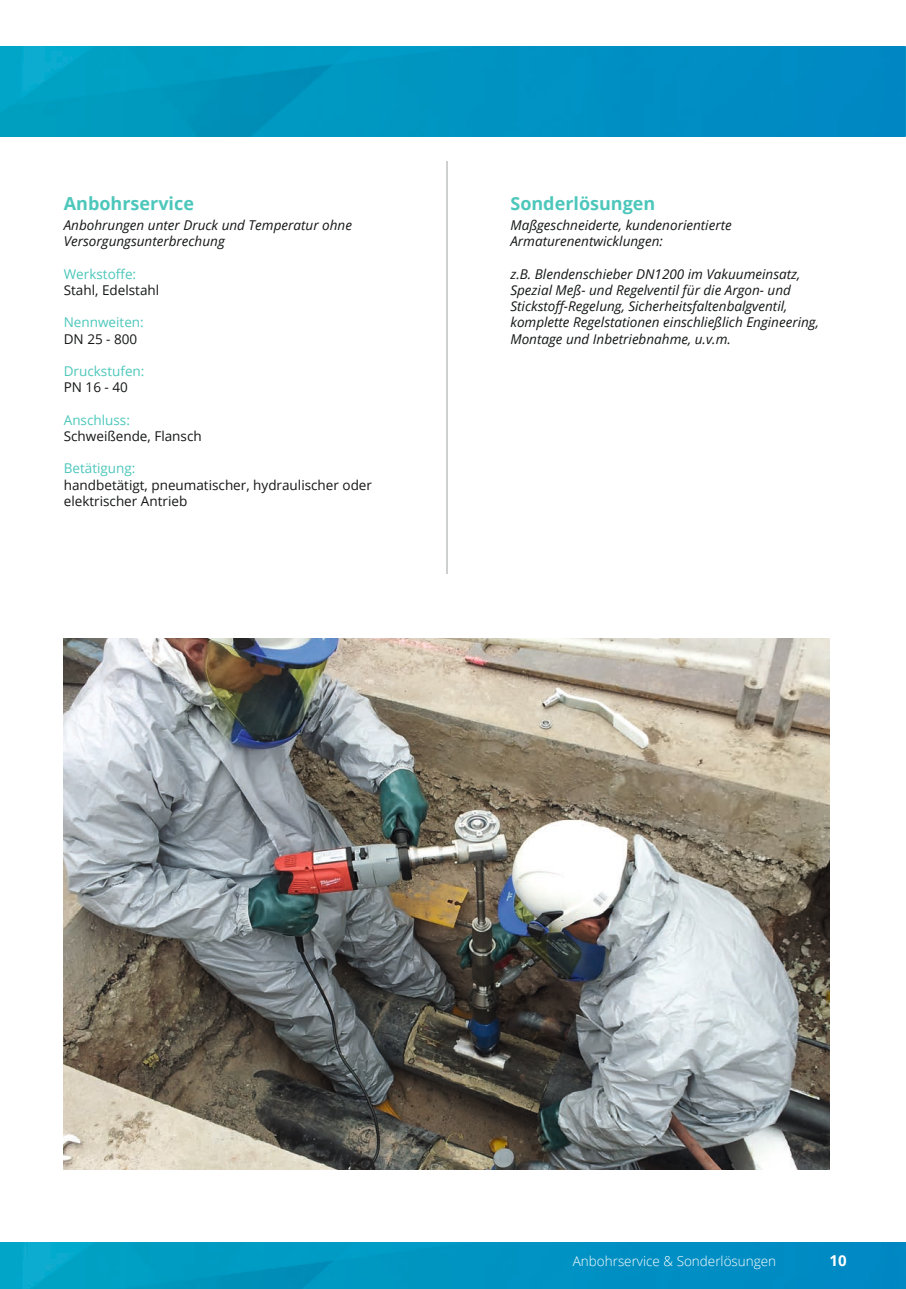
<style>
.page{position:relative;width:906px;height:1289px;background:#fff}
.page>*{position:absolute;margin:0;border:0;box-sizing:border-box;transform-origin:0 0}
.t1{font:700 18px "Open Sans";color:#4dc7bb}
.t2{font:700 15px "Open Sans";color:#fff}
.t3{font:italic 13.5px/16.2px "Open Sans";color:#151616}
.t4{font:13.5px/16.2px "Open Sans";color:#151616}
.t5{font:13.5px "Open Sans";color:#4dc7bb}
.t6{font:300 13.5px "Open Sans";color:#fff}
</style>
<div class="page">
<hr style="left:446px;top:162px;width:1px;height:412px;background:#cecfcf">
<img style="left:64px;top:638px;width:765px;height:531px">
<img style="left:904px;top:46px;width:2px;height:91px">
<img style="left:0;top:46px;width:904px;height:91px">
<img style="left:0;top:1242px;width:906px;height:46px">
<h1 class="t1" style="left:64px;top:190px;width:132px">Anbohrservice</h1>
<p class="t3" style="left:64px;top:217px;width:290px">Anbohrungen unter Druck und Temperatur ohne<br>Versorgungsunterbrechung</p>
<p class="t5" style="left:64px;top:265px;width:74px">Werkstoffe:</p>
<p class="t4" style="left:64px;top:282px;width:97px">Stahl, Edelstahl</p>
<p class="t5" style="left:64px;top:313px;width:82px">Nennweiten:</p>
<p class="t4" style="left:64px;top:330px;width:75px">DN 25 - 800</p>
<p class="t5" style="left:64px;top:362px;width:82px">Druckstufen:</p>
<p class="t4" style="left:64px;top:379px;width:66px">PN 16 - 40</p>
<p class="t5" style="left:64px;top:410px;width:68px">Anschluss:</p>
<p class="t4" style="left:64px;top:427px;width:139px">Schweißende, Flansch</p>
<p class="t5" style="left:64px;top:459px;width:73px">Betätigung:</p>
<p class="t4" style="left:64px;top:476px;width:310px">handbetätigt, pneumatischer, hydraulischer oder elektrischer Antrieb</p>
<h1 class="t1" style="left:510px;top:190px;width:146px">Sonderlösungen</h1>
<p class="t3" style="left:510px;top:217px;width:223px">Maßgeschneiderte, kundenorientierte<br>Armaturenentwicklungen:</p>
<p class="t3" style="left:510px;top:265px;width:310px">z.B. Blendenschieber DN1200 im Vakuumeinsatz, Spezial Meß- und Regelventil für die Argon- und Stickstoff-Regelung, Sicherheitsfaltenbalgventil, komplette Regelstationen einschließlich Engineering, Montage und Inbetriebnahme, u.v.m.</p>
<p class="t6" style="left:573px;top:1251px;width:205px">Anbohrservice &amp; Sonderlösungen</p>
<p class="t2" style="left:829px;top:1249px;width:19px">10</p>
</div>
